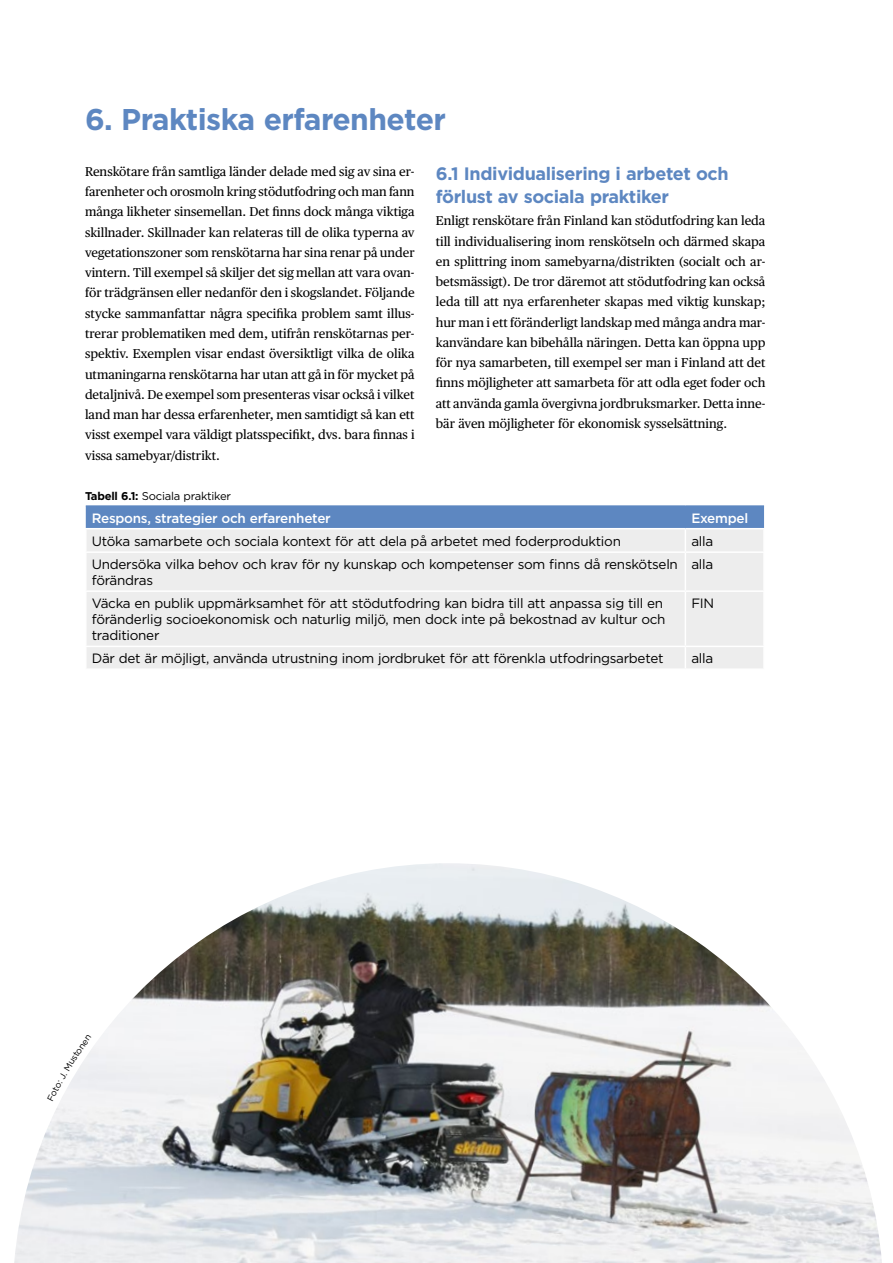
<style>
.page{position:relative;width:893px;height:1263px;background:#fff}
.page>*{position:absolute;margin:0;border:0;box-sizing:border-box;transform-origin:0 0}
.Rubrik_1{font:700 30px "Gotham 20";color:#5d87c1}
.Rubrik_2{font:700 18px/22.5px "Gotham 20";color:#5d87c1}
.TABELL_text{font:13.5px/16.2px "Gotham 20";color:#000}
.TABELL_medium_vänste{font:500 13.5px "Gotham 20";color:#fff}
.Brödtext_Publico{font:12.75px/20.2px "Publico Text";color:#000;text-align:justify}
.bildtext{font:11.25px "Gotham 20";color:#000}
.s1{font-weight:700}
</style>
<div class="page">
<div style="left:87px;top:553px;width:676px;height:115px;background:#ededed"></div>
<hr style="left:86px;top:505px;width:599px;height:1px;background:#5d87c1">
<hr style="left:685px;top:505px;width:79px;height:1px;background:#5d87c1">
<svg style="left:86px;top:506px;width:678px;height:45px;background:#a7bbd8"></svg>
<hr style="left:763px;top:529px;width:2px;height:22px;background:#fff">
<hr style="left:685px;top:553px;width:1px;height:37px;background:#fff">
<hr style="left:85px;top:590px;width:600px;height:2px;background:#fff">
<hr style="left:685px;top:590px;width:80px;height:2px;background:#fff">
<hr style="left:685px;top:592px;width:1px;height:54px;background:#fff">
<hr style="left:85px;top:646px;width:600px;height:1px;background:#fff">
<hr style="left:685px;top:646px;width:80px;height:1px;background:#fff">
<svg style="left:685px;top:647px;width:1px;height:21px"></svg>
<img style="left:14px;top:863px;width:868px;height:400px">
<svg style="left:47px;top:1035px;width:44px;height:66px"></svg>
<p class="Rubrik_1" style="left:85px;top:100px;width:362px">6. Praktiska erfarenheter</p>
<p class="Brödtext_Publico" style="left:85px;top:161px;width:331px">Renskötare från samtliga länder delade med sig av sina er&shy;farenheter och orosmoln kring stödutfodring och man fann många likheter sinsemellan. Det finns dock många viktiga skillnader. Skillnader kan relateras till de olika typerna av vegetationszoner som renskötarna har sina renar på under vintern. Till exempel så skiljer det sig mellan att vara ovan&shy;för trädgränsen eller nedanför den i skogslandet. Följande stycke sammanfattar några specifika problem samt illus&shy;trerar problematiken med dem, utifrån renskötarnas per&shy;spektiv. Exemplen visar endast översiktligt vilka de olika utmaningarna renskötarna har utan att gå in för mycket på detaljnivå. De exempel som presenteras visar också i vilket land man har dessa erfarenheter, men samtidigt så kan ett visst exempel vara väldigt platsspecifikt, dvs. bara finnas i vissa samebyar/distrikt.</p>
<p class="bildtext" style="left:85px;top:488px;width:147px"><span class="s1">Tabell 6.1:</span> Sociala praktiker</p>
<p class="Rubrik_2" style="left:436px;top:163px;width:294px">6.1 Individualisering i arbetet och förlust av sociala praktiker</p>
<p class="Brödtext_Publico" style="left:436px;top:210px;width:331px">Enligt renskötare från Finland kan stödutfodring kan leda till individualisering inom renskötseln och därmed skapa en splittring inom samebyarna/distrikten (socialt och ar&shy;betsmässigt). De tror däremot att stödutfodring kan också leda till att nya erfarenheter skapas med viktig kunskap; hur man i ett föränderligt landskap med många andra mar&shy;kanvändare kan bibehålla näringen. Detta kan öppna upp för nya samarbeten, till exempel ser man i Finland att det finns möjligheter att samarbeta för att odla eget foder och att använda gamla övergivna jordbruksmarker. Detta inne&shy;bär även möjligheter för ekonomisk sysselsättning.</p>
<p class="TABELL_medium_vänste" style="left:92px;top:509px;width:240px">Respons, strategier och erfarenheter</p>
<p class="TABELL_medium_vänste" style="left:691px;top:509px;width:58px">Exempel</p>
<p class="TABELL_text" style="left:92px;top:533px;width:530px">Utöka samarbete och sociala kontext för att dela på arbetet med foderproduktion</p>
<p class="TABELL_text" style="left:691px;top:532px;width:23px">alla</p>
<p class="TABELL_text" style="left:92px;top:556px;width:587px">Undersöka vilka behov och krav för ny kunskap och kompetenser som finns då renskötseln förändras</p>
<p class="TABELL_text" style="left:691px;top:556px;width:23px">alla</p>
<p class="TABELL_text" style="left:92px;top:595px;width:575px">Väcka en publik uppmärksamhet för att stödutfodring kan bidra till att anpassa sig till en föränderlig socioekonomisk och naturlig miljö, men dock inte på bekostnad av kultur och traditioner</p>
<p class="TABELL_text" style="left:691px;top:595px;width:24px">FIN</p>
<p class="TABELL_text" style="left:92px;top:650px;width:573px">Där det är möjligt, använda utrustning inom jordbruket för att förenkla utfodringsarbetet</p>
<p class="TABELL_text" style="left:691px;top:650px;width:23px">alla</p>
</div>
